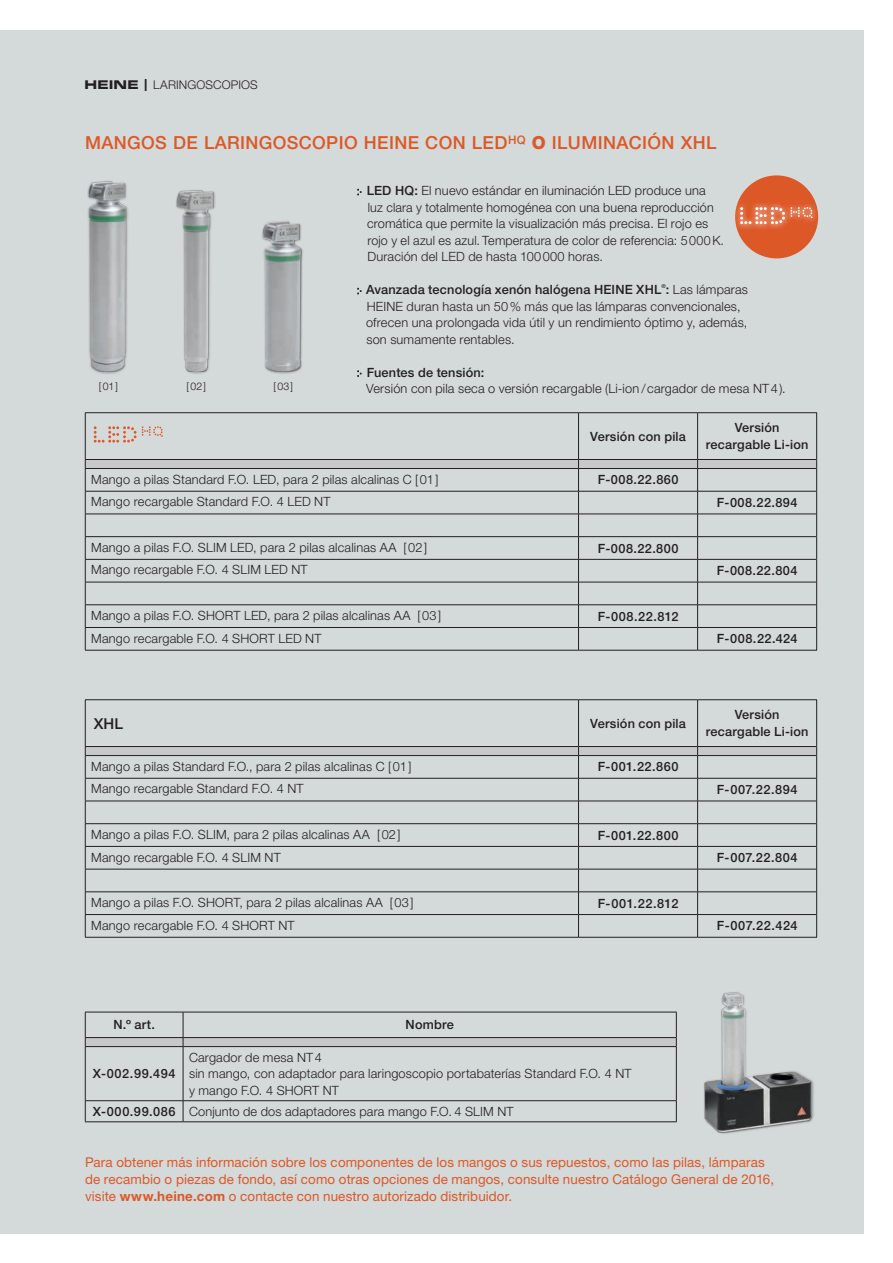
<style>
.page{position:relative;width:893px;height:1263px;background:#fff}
.page>*{position:absolute;margin:0;border:0;box-sizing:border-box;transform-origin:0 0}
.t1{font:500 18px "Helvetica Neue LT Std";letter-spacing:.02em;color:#dd5827}
.t2{font:500 15px "Helvetica Neue LT Std";color:#231f20}
.t3{font:13.5px/17.2px "Helvetica Neue LT Std";letter-spacing:.01em;color:#dd5827}
.t4{font:300 12.75px/16.5px "Helvetica Neue LT Std";letter-spacing:.015em;color:#231f20}
.t5{font:500 12.75px/16.5px "Helvetica Neue LT Std";letter-spacing:.015em;color:#231f20;text-align:center}
.t6{font:300 12px "Helvetica Neue LT Std";letter-spacing:.015em;color:#231f20}
.t7{font:300 10.5px "Helvetica Neue LT Std";color:#231f20}
.t8{font:500 5.55px "Helvetica Neue LT Std";color:#231f20}
.s1{font-family:"Eurostile LT Std Bold Ex 2";font-weight:400}
.s2{font-weight:800}
.s3{font-weight:500}
.s4{font-weight:300}
.s5{font-weight:700}
</style>
<div class="page">
<div style="left:0;top:30px;width:863px;height:1203px;background:#d4d9d9"></div>
<div style="left:87px;top:180px;width:42px;height:195px;background:#231f20;opacity:.35"></div>
<div style="left:88px;top:181px;width:39px;height:191px;background:#231f20;opacity:.35"></div>
<img style="left:89px;top:182px;width:38px;height:190px">
<div style="left:175px;top:189px;width:41px;height:186px;background:#231f20;opacity:.35"></div>
<div style="left:177px;top:191px;width:37px;height:181px;background:#231f20;opacity:.35"></div>
<img style="left:177px;top:191px;width:36px;height:181px">
<div style="left:260px;top:219px;width:44px;height:155px;background:#231f20;opacity:.35"></div>
<div style="left:262px;top:221px;width:39px;height:151px;background:#231f20;opacity:.35"></div>
<img style="left:263px;top:221px;width:38px;height:150px">
<div style="left:703px;top:991px;width:111px;height:144px;background:#231f20;opacity:.35"></div>
<img style="left:705px;top:992px;width:106px;height:140px">
<div style="left:735px;top:175px;width:83px;height:83px;background:#dd5827;border-radius:50%"></div>
<svg style="left:735px;top:201px;width:83px;height:29px"></svg>
<svg style="left:740px;top:207px;width:73px;height:17px"></svg>
<hr style="left:676px;top:1046px;width:1px;height:55px;background:#231f20">
<svg style="left:676px;top:1101px;width:1px;height:20px"></svg>
<svg style="left:85px;top:1012px;width:592px;height:34px"></svg>
<hr style="left:85px;top:1046px;width:98px;height:1px;background:#231f20">
<hr style="left:85px;top:1047px;width:1px;height:53px;background:#231f20">
<hr style="left:183px;top:1046px;width:493px;height:1px;background:#231f20">
<hr style="left:183px;top:1047px;width:1px;height:53px;background:#231f20">
<hr style="left:85px;top:1100px;width:98px;height:1px;background:#231f20">
<svg style="left:85px;top:1101px;width:1px;height:20px"></svg>
<hr style="left:183px;top:1100px;width:493px;height:1px;background:#231f20">
<svg style="left:183px;top:1101px;width:1px;height:20px"></svg>
<hr style="left:85px;top:1121px;width:98px;height:1px;background:#231f20">
<hr style="left:183px;top:1121px;width:494px;height:1px;background:#231f20">
<svg style="left:357px;top:189px;width:5px;height:6px"></svg>
<svg style="left:357px;top:288px;width:5px;height:6px"></svg>
<svg style="left:357px;top:370px;width:5px;height:7px"></svg>
<hr style="left:816px;top:413px;width:1px;height:46px;background:#231f20">
<hr style="left:85px;top:412px;width:493px;height:1px;background:#231f20">
<hr style="left:85px;top:413px;width:1px;height:46px;background:#231f20">
<hr style="left:578px;top:412px;width:120px;height:1px;background:#231f20">
<hr style="left:578px;top:413px;width:1px;height:46px;background:#231f20">
<hr style="left:698px;top:412px;width:119px;height:1px;background:#231f20">
<hr style="left:697px;top:413px;width:1px;height:46px;background:#231f20">
<svg style="left:85px;top:459px;width:732px;height:191px"></svg>
<hr style="left:85px;top:650px;width:493px;height:1px;background:#231f20">
<hr style="left:578px;top:650px;width:120px;height:1px;background:#231f20">
<hr style="left:698px;top:650px;width:119px;height:1px;background:#231f20">
<svg style="left:94px;top:426px;width:69px;height:17px"></svg>
<hr style="left:816px;top:700px;width:1px;height:46px;background:#231f20">
<hr style="left:85px;top:699px;width:493px;height:1px;background:#231f20">
<hr style="left:85px;top:700px;width:1px;height:46px;background:#231f20">
<hr style="left:578px;top:699px;width:120px;height:1px;background:#231f20">
<hr style="left:578px;top:700px;width:1px;height:46px;background:#231f20">
<hr style="left:698px;top:699px;width:119px;height:1px;background:#231f20">
<hr style="left:697px;top:700px;width:1px;height:46px;background:#231f20">
<svg style="left:85px;top:746px;width:732px;height:191px"></svg>
<hr style="left:85px;top:937px;width:493px;height:1px;background:#231f20">
<hr style="left:578px;top:937px;width:120px;height:1px;background:#231f20">
<hr style="left:698px;top:937px;width:119px;height:1px;background:#231f20">
<p class="t6" style="left:85px;top:77px;width:175px"><span class="s1">HEINE |</span> LARINGOSCOPIOS</p>
<h1 class="t1" style="left:85px;top:132px;width:633px">MANGOS DE LARINGOSCOPIO HEINE CON LED<sup>HQ</sup> <span class="s2">O</span> ILUMINACIÓN XHL</h1>
<p class="t4" style="left:367px;top:182px;width:359px"><span class="s3">LED HQ:</span> El nuevo estándar en iluminación LED produce una<br>luz clara y totalmente homogénea con una buena reproducción cromática que permite la visualización más precisa. El rojo es rojo y el azul es azul. Temperatura de color de referencia: 5000K.<br>Duración del LED de hasta 100000 horas.</p>
<p class="t5" style="left:366px;top:281px;width:383px">Avanzada tecnología xenón halógena HEINE XHL : <span class="s4">Las lámparas</span></p>
<p class="t8" style="left:661px;top:283px;width:6px">®</p>
<p class="t4" style="left:366px;top:298px;width:383px">HEINE duran hasta un 50% más que las lámparas convencionales, ofrecen una prolongada vida útil y un rendimiento óptimo y, además, son sumamente rentables.</p>
<p class="t5" style="left:367px;top:364px;width:119px">Fuentes de tensión:</p>
<p class="t4" style="left:366px;top:380px;width:421px">Versión con pila seca o versión recargable (Li-ion /cargador de mesa NT4).</p>
<p class="t5" style="left:590px;top:428px;width:97px">Versión con pila</p>
<p class="t5" style="left:706px;top:419px;width:104px">Versión recargable Li-ion</p>
<p class="t4" style="left:91px;top:471px;width:349px">Mango a pilas Standard F.O. LED, para 2 pilas alcalinas C [01]</p>
<p class="t5" style="left:598px;top:471px;width:82px">F-008.22.860</p>
<p class="t4" style="left:91px;top:493px;width:241px">Mango recargable Standard F.O. 4 LED NT</p>
<p class="t5" style="left:717px;top:494px;width:82px">F-008.22.894</p>
<p class="t4" style="left:91px;top:539px;width:337px">Mango a pilas F.O. SLIM LED, para 2 pilas alcalinas AA [02]</p>
<p class="t5" style="left:598px;top:540px;width:82px">F-008.22.800</p>
<p class="t4" style="left:91px;top:561px;width:218px">Mango recargable F.O. 4 SLIM LED NT</p>
<p class="t5" style="left:717px;top:562px;width:82px">F-008.22.804</p>
<p class="t4" style="left:91px;top:607px;width:351px">Mango a pilas F.O. SHORT LED, para 2 pilas alcalinas AA [03]</p>
<p class="t5" style="left:598px;top:608px;width:82px">F-008.22.812</p>
<p class="t4" style="left:91px;top:629px;width:232px">Mango recargable F.O. 4 SHORT LED NT</p>
<p class="t5" style="left:717px;top:630px;width:82px">F-008.22.424</p>
<p class="t7" style="left:99px;top:380px;width:21px">[01]</p>
<p class="t7" style="left:187px;top:380px;width:21px">[02]</p>
<p class="t7" style="left:274px;top:380px;width:21px">[03]</p>
<p class="t2" style="left:94px;top:714px;width:31px">XHL</p>
<p class="t5" style="left:590px;top:715px;width:97px">Versión con pila</p>
<p class="t5" style="left:706px;top:706px;width:104px">Versión recargable Li-ion</p>
<p class="t4" style="left:91px;top:758px;width:322px">Mango a pilas Standard F.O., para 2 pilas alcalinas C [01]</p>
<p class="t5" style="left:598px;top:758px;width:82px">F-001.22.860</p>
<p class="t4" style="left:91px;top:780px;width:214px">Mango recargable Standard F.O. 4 NT</p>
<p class="t5" style="left:717px;top:781px;width:82px">F-007.22.894</p>
<p class="t4" style="left:91px;top:826px;width:311px">Mango a pilas F.O. SLIM, para 2 pilas alcalinas AA [02]</p>
<p class="t5" style="left:598px;top:827px;width:82px">F-001.22.800</p>
<p class="t4" style="left:91px;top:848px;width:191px">Mango recargable F.O. 4 SLIM NT</p>
<p class="t5" style="left:717px;top:849px;width:82px">F-007.22.804</p>
<p class="t4" style="left:91px;top:894px;width:324px">Mango a pilas F.O. SHORT, para 2 pilas alcalinas AA [03]</p>
<p class="t5" style="left:598px;top:895px;width:82px">F-001.22.812</p>
<p class="t4" style="left:91px;top:916px;width:205px">Mango recargable F.O. 4 SHORT NT</p>
<p class="t5" style="left:717px;top:917px;width:82px">F-007.22.424</p>
<p class="t5" style="left:113px;top:1016px;width:43px">N.º art.</p>
<p class="t5" style="left:406px;top:1016px;width:50px">Nombre</p>
<p class="t5" style="left:93px;top:1065px;width:84px">X-002.99.494</p>
<p class="t4" style="left:189px;top:1049px;width:444px">Cargador de mesa NT4<br>sin mango, con adaptador para laringoscopio portabaterías Standard F.O. 4 NT y mango F.O. 4 SHORT NT</p>
<p class="t4" style="left:93px;top:1103px;width:422px"><span class="s3">X-000.99.086</span> Conjunto de dos adaptadores para mango F.O. 4 SLIM NT</p>
<p class="t3" style="left:85px;top:1153px;width:690px">Para obtener más información sobre los componentes de los mangos o sus repuestos, como las pilas, lámparas de recambio o piezas de fondo, así como otras opciones de mangos, consulte nuestro Catálogo General de 2016, visite <span class="s5">www.heine.com</span> o contacte con nuestro autorizado distribuidor.</p>
</div>
